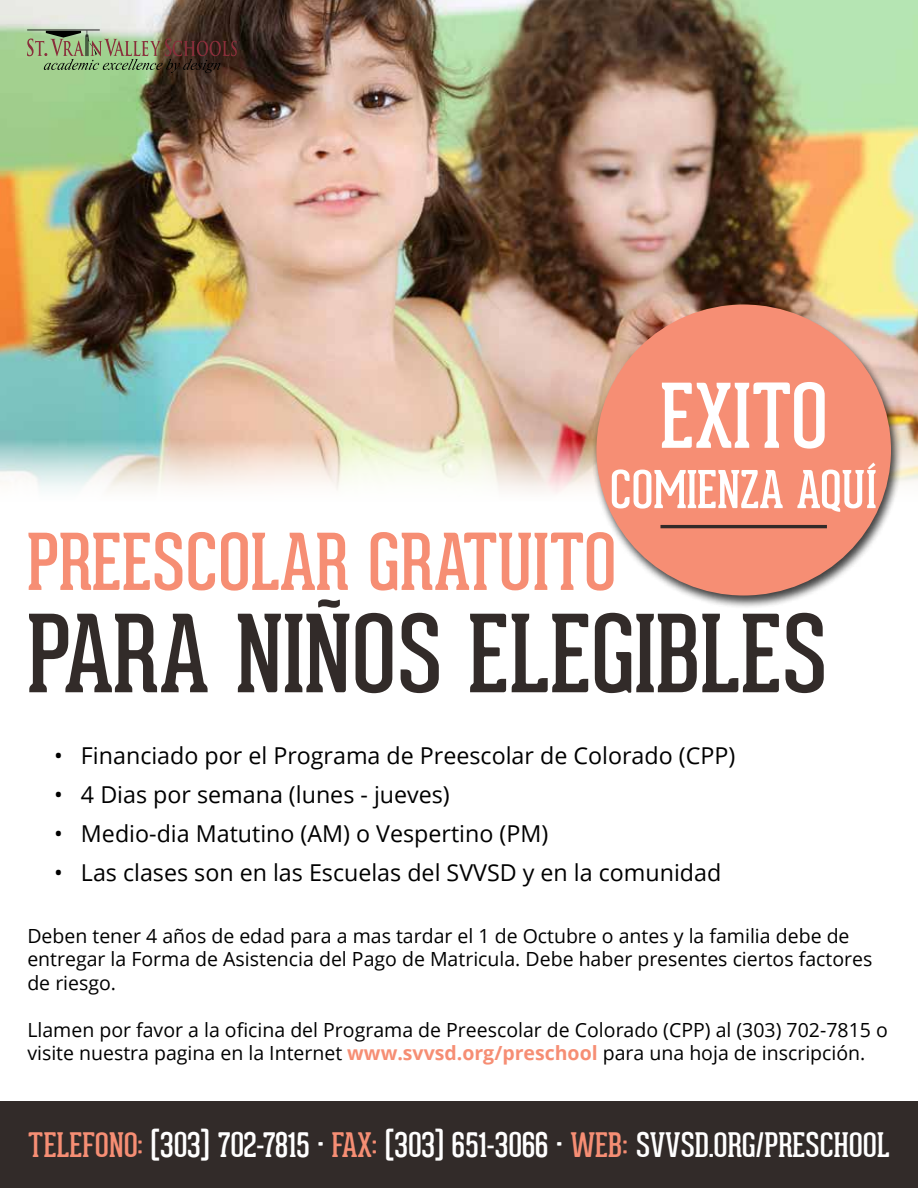
<style>
.page{position:relative;width:918px;height:1188px;background:#fff}
.page>*{position:absolute;margin:0;border:0;box-sizing:border-box;transform-origin:0 0}
.t1{font:105px "Geared Slab";color:#322b29}
.t2{font:87.15px "Geared Slab";color:#fff}
.t3{font:76.5px "Geared Slab";color:#f68e74}
.t4{font:51px "Geared Slab";color:#fff}
.t5{font:33px "Geared Slab";color:#fff}
.t6{font:23.25px "Open Sans";color:#000}
.t7{font:19.5px/23.4px "Open Sans";color:#000}
.s1{font-weight:700;color:#f68e74}
.s2{color:#f68e74}
</style>
<div class="page">
<img style="left:0;top:0;width:918px;height:493px">
<div style="left:592px;top:302px;width:311px;height:308px;background:#000;opacity:.75"></div>
<div style="left:596px;top:305px;width:295px;height:291px;background:#f68e74;border-radius:50%"></div>
<hr style="left:660px;top:525px;width:167px;height:3px;background:#322b29">
<div style="left:0;top:1102px;width:918px;height:86px;background:#322b29"></div>
<svg style="left:27px;top:30px;width:210px;height:43px;background:#797f5f"></svg>
<h2 class="t2" style="left:660px;top:364px;width:168px">EXITO</h2>
<h3 class="t4" style="left:610px;top:459px;width:268px">COMIENZA AQUÍ</h3>
<h3 class="t3" style="left:27px;top:516px;width:590px">PREESCOLAR GRATUITO</h3>
<h1 class="t1" style="left:315px;top:570px;width:29px">˜</h1>
<h1 class="t1" style="left:27px;top:591px;width:801px">PARA NINOS ELEGIBLES</h1>
<p class="t6" style="left:54px;top:740px;width:683px">• Financiado por el Programa de Preescolar de Colorado (CPP)</p>
<p class="t6" style="left:54px;top:779px;width:397px">• 4 Dias por semana (lunes - jueves)</p>
<p class="t6" style="left:54px;top:818px;width:496px">• Medio-dia Matutino (AM) o Vespertino (PM)</p>
<p class="t6" style="left:54px;top:857px;width:669px">• Las clases son en las Escuelas del SVVSD y en la comunidad</p>
<p class="t7" style="left:27px;top:924px;width:847px">Deben tener 4 años de edad para a mas tardar el 1 de Octubre o antes y la familia debe de entregar la Forma de Asistencia del Pago de Matricula. Debe haber presentes ciertos factores de riesgo.</p>
<p class="t7" style="left:27px;top:1017px;width:862px">Llamen por favor a la oficina del Programa de Preescolar de Colorado (CPP) al (303) 702-7815 o visite nuestra pagina en la Internet <span class="s1">www.svvsd.org/preschool</span> para una hoja de inscripción.</p>
<h3 class="t5" style="left:28px;top:1125px;width:863px"><span class="s2">TELEFONO:</span> (303) 702-7815 • <span class="s2">FAX:</span> (303) 651-3066 • <span class="s2">WEB:</span> SVVSD.ORG/PRESCHOOL</h3>
</div>
